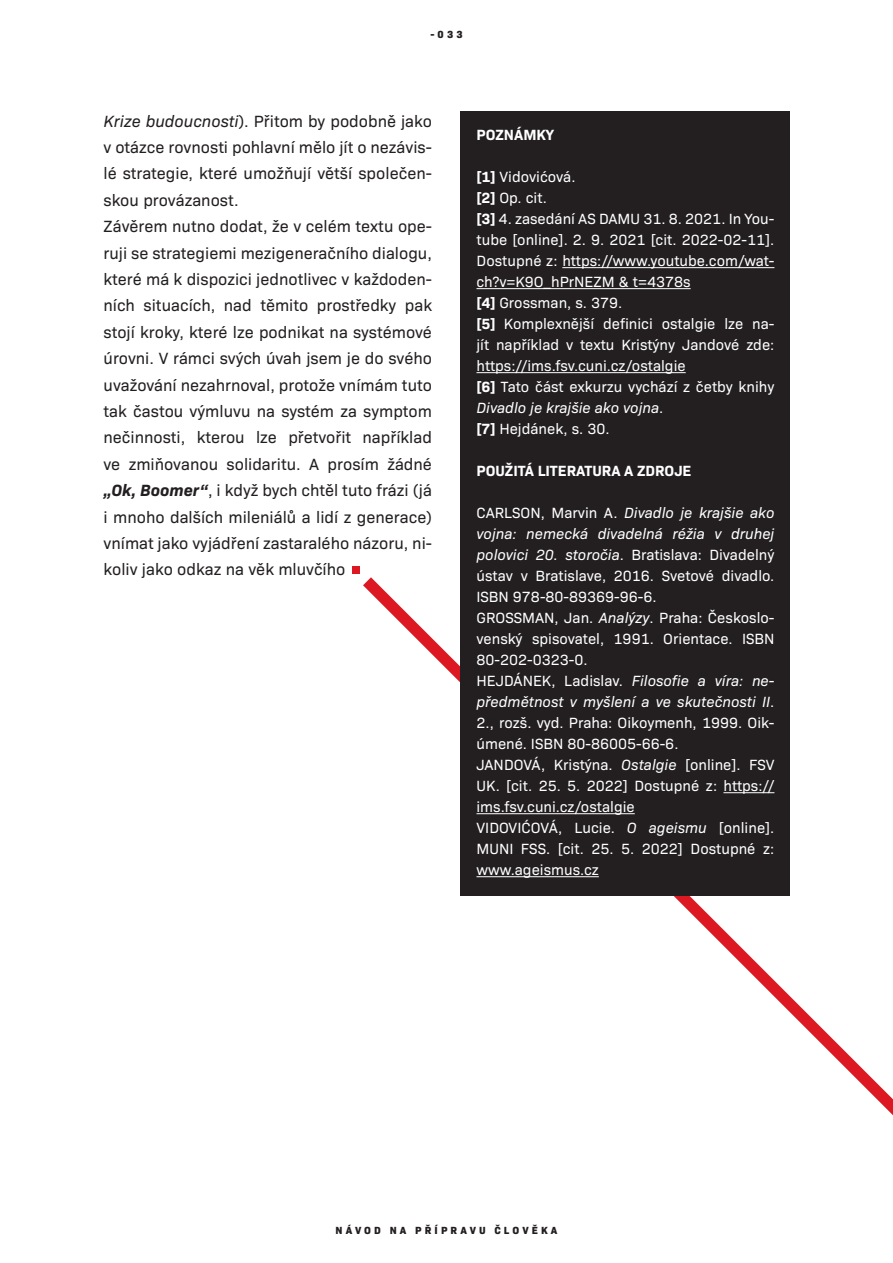
<style>
.page{position:relative;width:893px;height:1263px;background:#fff}
.page>*{position:absolute;margin:0;border:0;box-sizing:border-box;transform-origin:0 0}
.Body_Text{font:75px "Bio Sans";color:#dc1922}
.Body_Text-2{font:16.5px/26.4px "Bio Sans";color:#231f20;text-align:justify}
.Body_Text-3{font:15px/21px "Bio Sans";color:#fff;text-align:justify}
.Body_Text-4{font:700 15px "Bio Sans";color:#fff}
.t1{font:800 10.5px "Bio Sans";letter-spacing:.3em;color:#231f20}
.s1{font-style:italic}
.s2{font-weight:700;font-style:italic}
.s3{font-weight:700}
</style>
<div class="page">
<svg style="left:363px;top:577px;width:530px;height:538px"></svg>
<div style="left:460px;top:111px;width:329px;height:784px;background:#231f20"></div>
<hr style="left:562px;top:267px;width:212px;height:1px;background:#fff">
<hr style="left:476px;top:288px;width:215px;height:1px;background:#fff">
<hr style="left:476px;top:372px;width:210px;height:1px;background:#fff">
<hr style="left:723px;top:792px;width:51px;height:1px;background:#fff">
<hr style="left:476px;top:813px;width:159px;height:1px;background:#fff">
<hr style="left:476px;top:876px;width:123px;height:1px;background:#fff">
<p class="t1" style="left:430px;top:26px;width:34px">-033</p>
<p class="Body_Text-2" style="left:104px;top:106px;width:330px"><span class="s1">Krize budoucnosti</span>). Přitom by podobně jako v otázce rovnosti pohlavní mělo jít o nezávis&shy;lé strategie, které umožňují větší společen&shy;skou provázanost.</p>
<p class="Body_Text-2" style="left:104px;top:212px;width:330px">Závěrem nutno dodat, že v celém textu ope&shy;ruji se strategiemi mezigeneračního dialogu, které má k dispozici jednotlivec v každoden&shy;ních situacích, nad těmito prostředky pak stojí kroky, které lze podnikat na systémové úrovni. V rámci svých úvah jsem je do svého uvažování nezahrnoval, protože vnímám tuto tak častou výmluvu na systém za symptom nečinnosti, kterou lze přetvořit například ve zmiňovanou solidaritu. A prosím žádné <span class="s2">„Ok, Boomer“</span>, i když bych chtěl tuto frázi (já i mnoho dalších mileniálů a lidí z generace) vnímat jako vyjádření zastaralého názoru, ni&shy;koliv jako odkaz na věk mluvčího</p>
<p class="Body_Text" style="left:345px;top:492px;width:22px">.</p>
<p class="Body_Text-4" style="left:476px;top:123px;width:79px">POZNÁMKY</p>
<p class="Body_Text-3" style="left:476px;top:165px;width:101px"><span class="s3">[1]</span> Vidovićová.</p>
<p class="Body_Text-3" style="left:476px;top:186px;width:72px"><span class="s3">[2]</span> Op. cit.</p>
<p class="Body_Text-3" style="left:476px;top:207px;width:299px"><span class="s3">[3]</span> 4. zasedání AS DAMU 31. 8. 2021. In You&shy;tube [online]. 2. 9. 2021 [cit. 2022-02-11].<br>Dostupné z: https://www.youtube.com/wat&shy;ch?v=K9O_hPrNEZM &amp; t=4378s</p>
<p class="Body_Text-3" style="left:476px;top:291px;width:147px"><span class="s3">[4]</span> Grossman, s. 379.</p>
<p class="Body_Text-3" style="left:476px;top:312px;width:299px"><span class="s3">[5]</span> Komplexnější definici ostalgie lze na&shy;jít například v textu Kristýny Jandové zde: https://ims.fsv.cuni.cz/ostalgie</p>
<p class="Body_Text-3" style="left:476px;top:375px;width:299px"><span class="s3">[6]</span> Tato část exkurzu vychází z četby knihy<br><span class="s1">Divadlo je krajšie ako vojna</span>.</p>
<p class="Body_Text-3" style="left:476px;top:417px;width:135px"><span class="s3">[7]</span> Hejdánek, s. 30.</p>
<p class="Body_Text-4" style="left:476px;top:459px;width:216px">POUŽITÁ LITERATURA A ZDROJE</p>
<p class="Body_Text-3" style="left:476px;top:501px;width:299px">CARLSON, Marvin A. <span class="s1">Divadlo je krajšie ako vojna: nemecká divadelná réžia v druhej polovici 20. storočia</span>. Bratislava: Divadelný ústav v Bratislave, 2016. Svetové divadlo.<br>ISBN 978-80-89369-96-6.</p>
<p class="Body_Text-3" style="left:476px;top:606px;width:299px">GROSSMAN, Jan. <span class="s1">Analýzy</span>. Praha: Českoslo&shy;venský spisovatel, 1991. Orientace. ISBN 80-202-0323-0.</p>
<p class="Body_Text-3" style="left:476px;top:669px;width:299px">HEJDÁNEK, Ladislav. <span class="s1">Filosofie a víra: ne&shy;předmětnost v myšlení a ve skutečnosti II</span>.<br>2., rozš. vyd. Praha: Oikoymenh, 1999. Oik&shy;úmené. ISBN 80-86005-66-6.</p>
<p class="Body_Text-3" style="left:476px;top:753px;width:299px">JANDOVÁ, Kristýna. <span class="s1">Ostalgie</span> [online]. FSV UK. [cit. 25. 5. 2022] Dostupné z: https:// ims.fsv.cuni.cz/ostalgie</p>
<p class="Body_Text-3" style="left:476px;top:816px;width:299px">VIDOVIĆOVÁ, Lucie. <span class="s1">O ageismu</span> [online].<br>MUNI FSS. [cit. 25. 5. 2022] Dostupné z: www.ageismus.cz</p>
<p class="t1" style="left:335px;top:1222px;width:223px">NÁVOD NA PŘÍPRAVU ČLOVĚKA</p>
</div>
